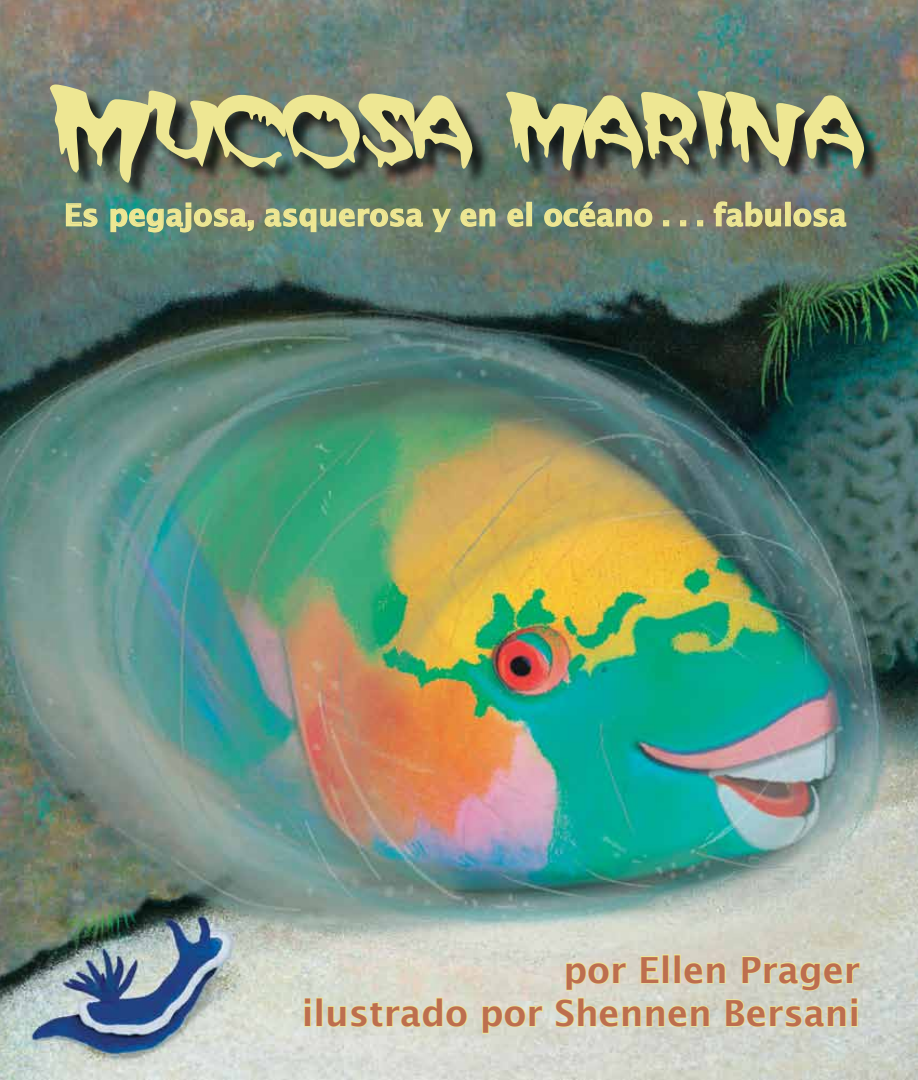
<style>
.page{position:relative;width:918px;height:1080px;background:#fff}
.page>*{position:absolute;margin:0;border:0;box-sizing:border-box;transform-origin:0 0}
.t1{font:102px "MATTEROFFACT";color:#eee793}
.t2{font:600 36px/43.2px "Lucida Sans";color:#bd6e4f;text-align:right}
.t3{font:600 30px "Lucida Sans";color:#eee793}
</style>
<div class="page">
<img style="left:0;top:0;width:918px;height:1080px">
<svg style="left:65px;top:202px;width:33px;height:25px"></svg>
<svg style="left:110px;top:202px;width:145px;height:31px;background:#819b7b"></svg>
<svg style="left:264px;top:207px;width:160px;height:26px;background:#8b9c79"></svg>
<svg style="left:431px;top:208px;width:21px;height:25px"></svg>
<svg style="left:459px;top:207px;width:37px;height:21px"></svg>
<svg style="left:506px;top:208px;width:18px;height:20px"></svg>
<div style="left:526px;top:202px;width:6px;height:24px;border:2px solid #eee793"></div>
<svg style="left:543px;top:201px;width:110px;height:27px;background:#879172"></svg>
<svg style="left:663px;top:220px;width:6px;height:6px"></svg>
<svg style="left:680px;top:220px;width:6px;height:6px"></svg>
<svg style="left:697px;top:220px;width:6px;height:6px"></svg>
<svg style="left:713px;top:201px;width:69px;height:27px;background:#979371"></svg>
<div style="left:785px;top:202px;width:6px;height:24px;border:2px solid #eee793"></div>
<svg style="left:792px;top:207px;width:55px;height:21px"></svg>
<svg style="left:565px;top:961px;width:62px;height:30px;background:#dfd9bb"></svg>
<svg style="left:640px;top:955px;width:20px;height:29px"></svg>
<div style="left:662px;top:954px;width:7px;height:30px;border:2px solid #eee793"></div>
<div style="left:674px;top:954px;width:7px;height:30px;border:2px solid #eee793"></div>
<svg style="left:683px;top:961px;width:43px;height:24px"></svg>
<svg style="left:741px;top:955px;width:120px;height:37px;background:#d5d5ba"></svg>
<svg style="left:304px;top:998px;width:8px;height:30px"></svg>
<div style="left:316px;top:997px;width:7px;height:30px;border:2px solid #eee793"></div>
<svg style="left:327px;top:997px;width:141px;height:31px;background:#ddddbf"></svg>
<svg style="left:481px;top:1005px;width:63px;height:29px;background:#dddcbe"></svg>
<svg style="left:555px;top:997px;width:155px;height:31px;background:#d9d9bc"></svg>
<svg style="left:725px;top:998px;width:133px;height:30px;background:#d6d6ba"></svg>
<div style="left:53px;top:87px;width:830px;height:113px;background:#000;opacity:.75"></div>
<h1 class="t1" style="left:54px;top:54px;width:811px">Mucosa marina</h1>
<p class="t3" style="left:64px;top:198px;width:784px">Es pegajosa, asquerosa y en el océano . . . fabulosa</p>
<p class="t2" style="left:302px;top:948px;width:560px">por Ellen Prager<br>ilustrado por Shennen Bersani</p>
</div>
